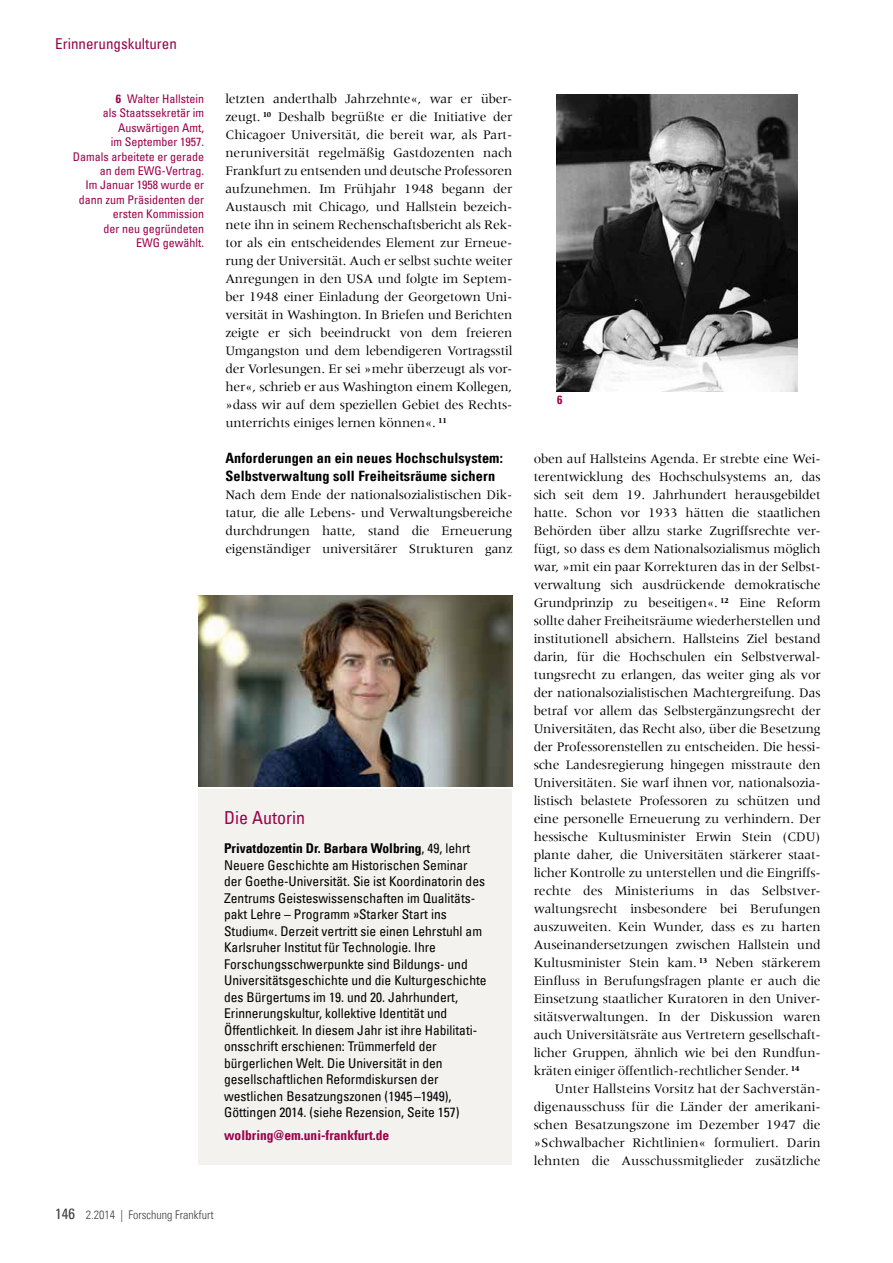
<style>
.page{position:relative;width:893px;height:1263px;background:#fff}
.page>*{position:absolute;margin:0;border:0;box-sizing:border-box;transform-origin:0 0}
.t1{font:condensed 18px "Univers Com 57";color:#9b004c}
.t2{font:condensed 15px "Univers Com 57";color:#9b004c}
.t3{font:14.25px/18px "Univers Com 67 Bold Cond";letter-spacing:.01em;color:#000}
.t4{font:13.5px/18px "Meridien";letter-spacing:-.01em;color:#000}
.t5{font:condensed 13.5px/16.5px "Univers Com 57";color:#000}
.t6{font:13.5px "Univers Com 67 Bold Cond";color:#000}
.t7{font:13.5px "Univers Com 67 Bold Cond";color:#9b004c}
.t8{font:condensed 12px/14.4px "Univers Com 57";color:#9b004c;text-align:right}
.t9{font:12px "Univers Com 47 Light Cond";color:#414042}
.t10{font:12px "Univers Com 67 Bold Cond";color:#9b004c}
.s1{font-family:"Univers Com 67 Bold Cond";font-stretch:normal}
.s2{font-family:"Univers Com 57";font-stretch:condensed}
.s3{font-family:"Univers Com 57";font-stretch:condensed;font-size:15px}
</style>
<div class="page">
<div style="left:199px;top:789px;width:313px;height:376px;background:#f4f2ef"></div>
<img style="left:199px;top:596px;width:313px;height:190px">
<img style="left:557px;top:94px;width:240px;height:297px">
<p class="t2" style="left:55px;top:34px;width:123px">Erinnerungskulturen</p>
<p class="t8" style="left:73px;top:91px;width:133px"><span class="s1">6</span> Walter Hallstein<br>als Staatssekretär im<br>Auswärtigen Amt,<br>im September 1957.<br>Damals arbeitete er gerade an dem EWG-Vertrag.<br>Im Januar 1958 wurde er dann zum Präsidenten der ersten Kommission<br>der neu gegründeten<br>EWG gewählt.</p>
<p class="t4" style="left:225px;top:90px;width:289px">letzten anderthalb Jahrzehnte«, war er über&shy;zeugt. <sup>10</sup> Deshalb begrüßte er die Initiative der Chicagoer Universität, die bereit war, als Part&shy;neruniversität regelmäßig Gastdozenten nach Frankfurt zu entsenden und deutsche Professoren aufzunehmen. Im Frühjahr 1948 begann der Austausch mit Chicago, und Hallstein bezeich&shy;nete ihn in seinem Rechenschaftsbericht als Rek&shy;tor als ein entscheidendes Element zur Erneue&shy;rung der Universität. Auch er selbst suchte weiter Anregungen in den USA und folgte im Septem&shy;ber 1948 einer Einladung der Georgetown Uni&shy;versität in Washington. In Briefen und Berichten zeigte er sich beeindruckt von dem freieren Umgangston und dem lebendigeren Vortragsstil der Vorlesungen. Er sei »mehr überzeugt als vor&shy;her«, schrieb er aus Washington einem Kollegen, »dass wir auf dem speziellen Gebiet des Rechts&shy;unterrichts einiges lernen können«. <sup>11</sup></p>
<p class="t3" style="left:225px;top:449px;width:279px">Anforderungen an ein neues Hochschulsystem:<br>Selbstverwaltung soll Freiheitsräume sichern</p>
<p class="t4" style="left:225px;top:486px;width:289px;text-align:justify">Nach dem Ende der nationalsozialistischen Dik&shy;tatur, die alle Lebens- und Verwaltungsbereiche durchdrungen hatte, stand die Erneuerung eigenständiger universitärer Strukturen ganz</p>
<h1 class="t1" style="left:224px;top:806px;width:82px">Die Autorin</h1>
<p class="t6" style="left:224px;top:840px;width:248px">Privatdozentin Dr. Barbara Wolbring<span class="s2">, 49, lehrt</span></p>
<p class="t5" style="left:224px;top:857px;width:264px">Neuere Geschichte am Historischen Seminar der Goethe-Universität. Sie ist Koordinatorin des Zentrums Geisteswissenschaften im Qualitäts&shy;pakt Lehre – Programm »Starker Start ins Studium«. Derzeit vertritt sie einen Lehrstuhl am Karlsruher Institut für Technologie. Ihre Forschungsschwerpunkte sind Bildungs- und Universitätsgeschichte und die Kulturgeschichte des Bürgertums im 19. und 20. Jahrhundert, Erinnerungskultur, kollektive Identität und Öffentlichkeit. In diesem Jahr ist ihre Habilitati&shy;onsschrift erschienen: Trümmerfeld der bürgerlichen Welt. Die Universität in den gesellschaftlichen Reformdiskursen der westlichen Besatzungszonen (1945–1949), Göttingen 2014. (siehe Rezension, Seite 157)</p>
<p class="t7" style="left:224px;top:1126px;width:167px">wolbring@em.uni-frankfurt.de</p>
<p class="t9" style="left:55px;top:1208px;width:160px"><span class="s3">146</span> 2.2014 | Forschung Frankfurt</p>
<p class="t10" style="left:557px;top:392px;width:7px">6</p>
<p class="t4" style="left:534px;top:450px;width:289px">oben auf Hallsteins Agenda. Er strebte eine Wei&shy;terentwicklung des Hochschulsystems an, das sich seit dem 19. Jahrhundert herausgebildet hatte. Schon vor 1933 hätten die staatlichen Behörden über allzu starke Zugriffsrechte ver&shy;fügt, so dass es dem Nationalsozialismus möglich war, »mit ein paar Korrekturen das in der Selbst&shy;verwaltung sich ausdrückende demokratische Grundprinzip zu beseitigen«. <sup>12</sup> Eine Reform sollte daher Freiheitsräume wiederherstellen und institutionell absichern. Hallsteins Ziel bestand darin, für die Hochschulen ein Selbstverwal&shy;tungsrecht zu erlangen, das weiter ging als vor der nationalsozialistischen Machtergreifung. Das betraf vor allem das Selbstergänzungsrecht der Universitäten, das Recht also, über die Besetzung der Professorenstellen zu entscheiden. Die hessi&shy;sche Landesregierung hingegen misstraute den Universitäten. Sie warf ihnen vor, nationalsozia&shy;listisch belastete Professoren zu schützen und eine personelle Erneuerung zu verhindern. Der hessische Kultusminister Erwin Stein (CDU) plante daher, die Universitäten stärkerer staat&shy;licher Kontrolle zu unterstellen und die Eingriffs&shy;rechte des Ministeriums in das Selbstver&shy;waltungsrecht insbesondere bei Berufungen auszuweiten. Kein Wunder, dass es zu harten Auseinandersetzungen zwischen Hallstein und Kultusminister Stein kam. <sup>13</sup> Neben stärkerem Einfluss in Berufungsfragen plante er auch die Einsetzung staatlicher Kuratoren in den Univer&shy;sitätsverwaltungen. In der Diskussion waren auch Universitätsräte aus Vertretern gesellschaft&shy;licher Gruppen, ähnlich wie bei den Rundfun&shy;kräten einiger öffentlich-rechtlicher Sender. <sup>14</sup></p>
<p class="t4" style="left:534px;top:1080px;width:289px;text-align:justify;text-indent:21px">Unter Hallsteins Vorsitz hat der Sachverstän&shy;digenausschuss für die Länder der amerikani&shy;schen Besatzungszone im Dezember 1947 die »Schwalbacher Richtlinien« formuliert. Darin lehnten die Ausschussmitglieder zusätzliche</p>
</div>
